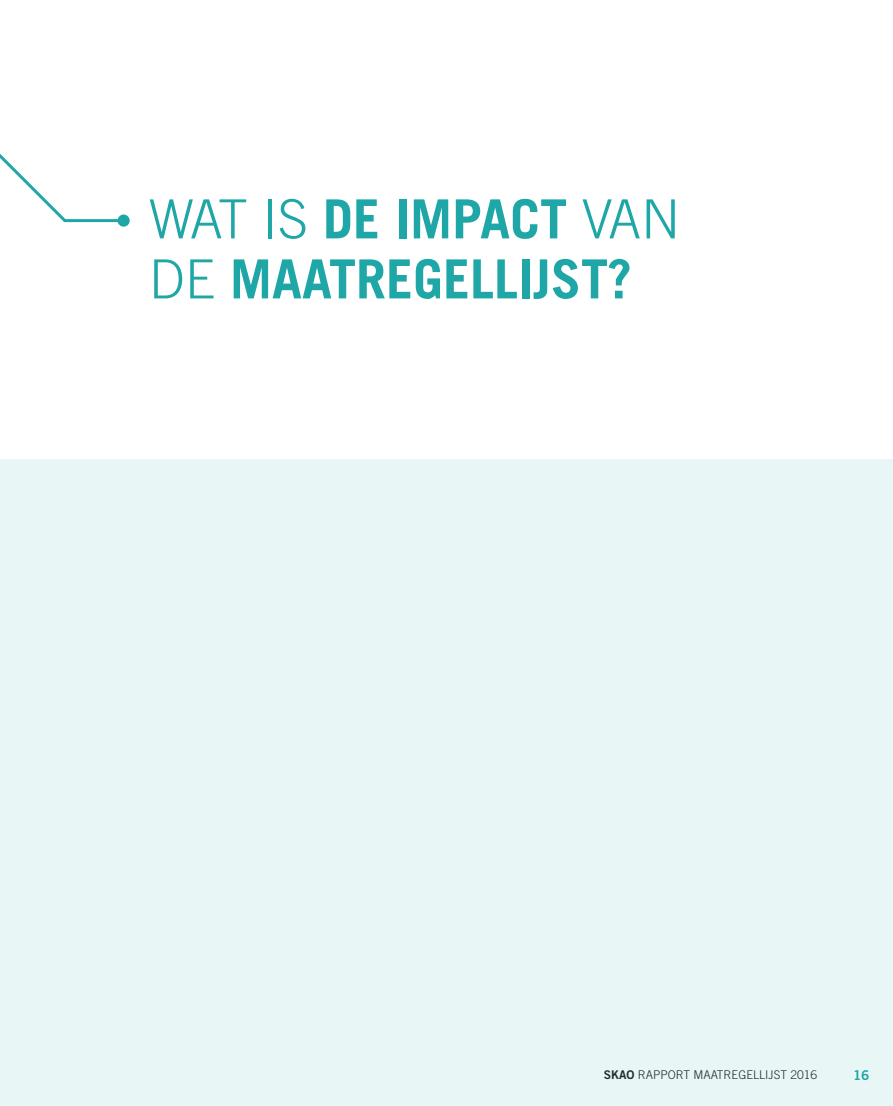
<style>
.page{position:relative;width:893px;height:1106px;background:#fff}
.page>*{position:absolute;margin:0;border:0;box-sizing:border-box;transform-origin:0 0}
.Heading_2{font:700 54px/60px "Trade Gothic";color:#1fa6a6}
.t1{font:13.5px "Trade Gothic Bold Two";color:#1fa6a6}
.t2{font:300 12px "Trade Gothic";color:#231f20}
.s1{font-weight:300}
.s2{font-family:"Trade Gothic Bold Two";font-weight:400}
</style>
<div class="page">
<div style="left:0;top:459px;width:893px;height:647px;background:#e9f6f6"></div>
<svg style="left:0;top:153px;width:122px;height:71px"></svg>
<div style="left:118px;top:214px;width:12px;height:13px;background:#1fa6a6;border-radius:50%"></div>
<p class="Heading_2" style="left:149px;top:188px;width:533px"><span class="s1">WAT IS</span> DE IMPACT <span class="s1">VAN<br>DE</span> MAATREGELLIJST?</p>
<p class="t2" style="left:604px;top:1067px;width:215px"><span class="s2">SKAO</span> RAPPORT MAATREGELLIJST 2016</p>
<p class="t1" style="left:853px;top:1066px;width:18px">16</p>
</div>
